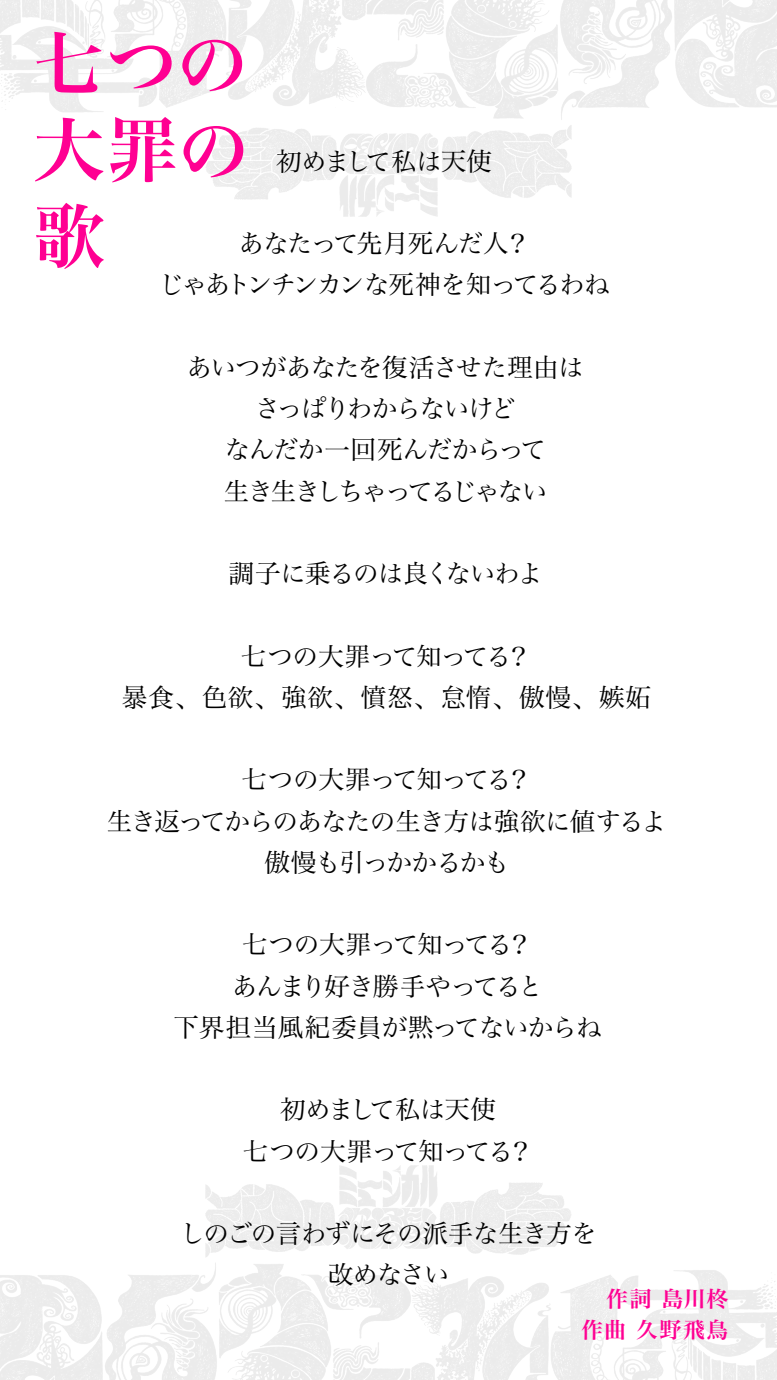
<style>
.page{position:relative;width:777px;height:1380px;background:#fff}
.page>*{position:absolute;margin:0;border:0;box-sizing:border-box;transform-origin:0 0}
.t1{font:70.88px/86.1px "Hira Min Pro W6";letter-spacing:.01em;color:#ff0092;text-align:justify}
.t2{font:25.62px/41.2px "Hira Min Pro W3";letter-spacing:-.05em;color:#000;text-align:center}
.t3{font:25.62px/41.2px "Hira Min Pro W3";letter-spacing:-.01em;color:#000;text-align:center}
.t4{font:25.62px/41.2px "Hira Min Pro W3";letter-spacing:-.025em;color:#000;text-align:center}
.t5{font:25.62px "Hira Min Pro W3";letter-spacing:-.03em;color:#000}
.t6{font:21.88px/30.6px "Hira Min Pro W6";letter-spacing:.065em;color:#ff0092;text-align:right}
</style>
<div class="page">
<h1 class="t1" style="left:33px;top:15px;width:217px">七つの大罪の歌</h1>
<p class="t5" style="left:276px;top:139px;width:217px">初めまして私は天使</p>
<p class="t2" style="left:159px;top:221px;width:451px">あなたって先月死んだ人？<br>じゃあトンチンカンな死神を知ってるわね</p>
<p class="t2" style="left:186px;top:344px;width:398px">あいつがあなたを復活させた理由はさっぱりわからないけど<br>なんだか一回死んだからって<br>生き生きしちゃってるじゃない</p>
<p class="t2" style="left:228px;top:551px;width:316px">調子に乗るのは良くないわよ</p>
<p class="t3" style="left:122px;top:633px;width:530px">七つの大罪って知ってる？<br>暴食、色欲、強欲、憤怒、怠惰、傲慢、嫉妬</p>
<p class="t2" style="left:107px;top:757px;width:561px">七つの大罪って知ってる？<br>生き返ってからのあなたの生き方は強欲に値するよ傲慢も引っかかるかも</p>
<p class="t2" style="left:173px;top:922px;width:429px">七つの大罪って知ってる？<br>あんまり好き勝手やってると<br>下界担当風紀委員が黙ってないからね</p>
<p class="t4" style="left:243px;top:1087px;width:292px">初めまして私は天使<br>七つの大罪って知ってる？</p>
<p class="t2" style="left:180px;top:1211px;width:419px">しのごの言わずにその派手な生き方を改めなさい</p>
<p class="t6" style="left:581px;top:1282px;width:148px">作詞 島川柊作曲 久野飛鳥</p>
</div>
